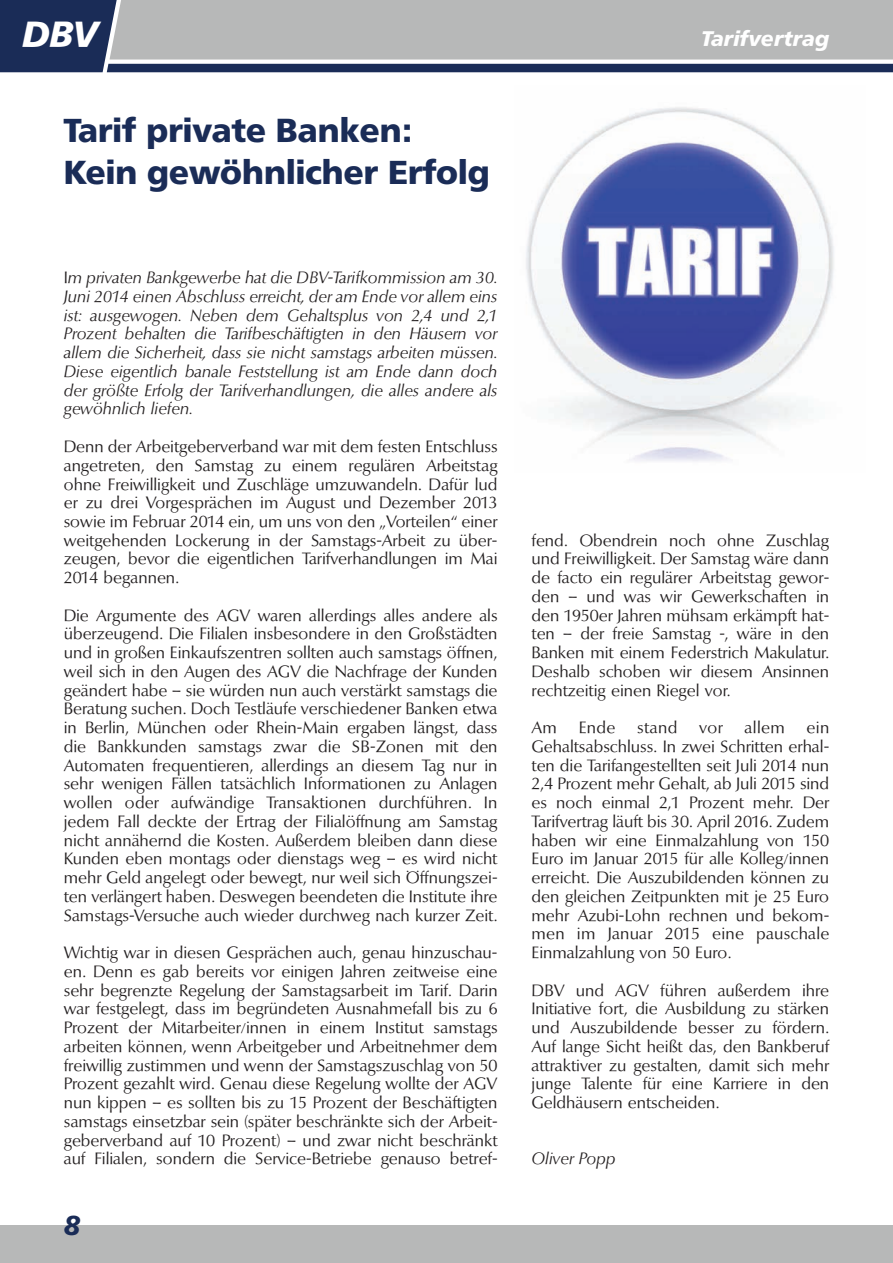
<style>
.page{position:relative;width:893px;height:1263px;background:#fff}
.page>*{position:absolute;margin:0;border:0;box-sizing:border-box;transform-origin:0 0}
.t1{font:italic 900 36px "Frutiger BQ";color:#fff}
.t2{font:900 33px/42px "Frutiger BQ";color:#1a2c57}
.t3{font:italic 900 27px "Frutiger BQ";color:#1a2c57}
.t4{font:italic 900 21px "Frutiger BQ";color:#fff}
.t5{font:16.5px/18.8px "Optima BQ";color:#231f20;text-align:justify}
.t6{font:italic 16.5px/18.8px "Optima BQ";color:#231f20;text-align:justify}
.s1{font-style:normal}
</style>
<div class="page">
<svg style="left:0;top:0;width:893px;height:72px;background:#425174"></svg>
<div style="left:110px;top:0;width:783px;height:60px;background:#b7b8b8"></div>
<div style="left:0;top:1225px;width:893px;height:38px;background:#b7b8b8"></div>
<img style="left:526px;top:107px;width:308px;height:355px">
<p class="t1" style="left:22px;top:14px;width:77px">DBV</p>
<p class="t4" style="left:701px;top:28px;width:130px">Tarifvertrag</p>
<p class="t2" style="left:64px;top:110px;width:428px">Tarif private Banken:<br>Kein gewöhnlicher Erfolg</p>
<p class="t6" style="left:64px;top:269px;width:435px"><span class="s1">I</span>m privaten Bankgewerbe hat die DBV-Tarifkommission am 30.<br>Juni 2014 einen Abschluss erreicht, der am Ende vor allem eins ist: ausgewogen. Neben dem Gehaltsplus von 2,4 und 2,1<br>Prozent behalten die Tarifbeschäftigten in den Häusern vor allem die Sicherheit, dass sie nicht samstags arbeiten müssen.<br>Diese eigentlich banale Feststellung ist am Ende dann doch der größte Erfolg der Tarifverhandlungen, die alles andere als gewöhnlich liefen.</p>
<p class="t5" style="left:64px;top:438px;width:435px">Denn der Arbeitgeberverband war mit dem festen Entschluss angetreten, den Samstag zu einem regulären Arbeitstag ohne Freiwilligkeit und Zuschläge umzuwandeln. Dafür lud er zu drei Vorgesprächen im August und Dezember 2013 sowie im Februar 2014 ein, um uns von den „Vorteilen“ einer weitgehenden Lockerung in der Samstags-Arbeit zu über&shy;zeugen, bevor die eigentlichen Tarifverhandlungen im Mai 2014 begannen.</p>
<p class="t5" style="left:64px;top:606px;width:435px">Die Argumente des AGV waren allerdings alles andere als überzeugend. Die Filialen insbesondere in den Großstädten und in großen Einkaufszentren sollten auch samstags öffnen, weil sich in den Augen des AGV die Nachfrage der Kunden geändert habe – sie würden nun auch verstärkt samstags die Beratung suchen. Doch Testläufe verschiedener Banken etwa in Berlin, München oder Rhein-Main ergaben längst, dass die Bankkunden samstags zwar die SB-Zonen mit den Automaten frequentieren, allerdings an diesem Tag nur in sehr wenigen Fällen tatsächlich Informationen zu Anlagen wollen oder aufwändige Transaktionen durchführen. In jedem Fall deckte der Ertrag der Filialöffnung am Samstag nicht annähernd die Kosten. Außerdem bleiben dann diese Kunden eben montags oder dienstags weg – es wird nicht mehr Geld angelegt oder bewegt, nur weil sich Öffnungszei&shy;ten verlängert haben. Deswegen beendeten die Institute ihre Samstags-Versuche auch wieder durchweg nach kurzer Zeit.</p>
<p class="t5" style="left:64px;top:944px;width:435px">Wichtig war in diesen Gesprächen auch, genau hinzuschau&shy;en. Denn es gab bereits vor einigen Jahren zeitweise eine sehr begrenzte Regelung der Samstagsarbeit im Tarif. Darin war festgelegt, dass im begründeten Ausnahmefall bis zu 6<br>Prozent der Mitarbeiter/innen in einem Institut samstags arbeiten können, wenn Arbeitgeber und Arbeitnehmer dem freiwillig zustimmen und wenn der Samstagszuschlag von 50<br>Prozent gezahlt wird. Genau diese Regelung wollte der AGV nun kippen – es sollten bis zu 15 Prozent der Beschäftigten samstags einsetzbar sein (später beschränkte sich der Arbeit&shy;geberverband auf 10 Prozent) – und zwar nicht beschränkt auf Filialen, sondern die Service-Betriebe genauso betref-</p>
<p class="t3" style="left:64px;top:1210px;width:18px">8</p>
<p class="t5" style="left:531px;top:531px;width:299px">fend. Obendrein noch ohne Zuschlag und Freiwilligkeit. Der Samstag wäre dann de facto ein regulärer Arbeitstag gewor&shy;den – und was wir Gewerkschaften in den 1950er Jahren mühsam erkämpft hat&shy;ten – der freie Samstag -, wäre in den Banken mit einem Federstrich Makulatur.<br>Deshalb schoben wir diesem Ansinnen rechtzeitig einen Riegel vor.</p>
<p class="t5" style="left:531px;top:719px;width:27px">Am</p>
<p class="t5" style="left:579px;top:719px;width:38px">Ende</p>
<p class="t5" style="left:637px;top:719px;width:42px">stand</p>
<p class="t5" style="left:699px;top:719px;width:25px">vor</p>
<p class="t5" style="left:745px;top:719px;width:42px">allem</p>
<p class="t5" style="left:531px;top:719px;width:299px;text-indent:275px">ein Gehaltsabschluss. In zwei Schritten erhal&shy;ten die Tarifangestellten seit Juli 2014 nun 2,4 Prozent mehr Gehalt, ab Juli 2015 sind es noch einmal 2,1 Prozent mehr. Der Tarifvertrag läuft bis 30. April 2016. Zudem haben wir eine Einmalzahlung von 150<br>Euro im Januar 2015 für alle Kolleg/innen erreicht. Die Auszubildenden können zu den gleichen Zeitpunkten mit je 25 Euro mehr Azubi-Lohn rechnen und bekom&shy;men im Januar 2015 eine pauschale Einmalzahlung von 50 Euro.</p>
<p class="t5" style="left:531px;top:981px;width:299px">DBV und AGV führen außerdem ihre Initiative fort, die Ausbildung zu stärken und Auszubildende besser zu fördern.<br>Auf lange Sicht heißt das, den Bankberuf attraktiver zu gestalten, damit sich mehr junge Talente für eine Karriere in den Geldhäusern entscheiden.</p>
<p class="t6" style="left:532px;top:1150px;width:86px">Oliver Popp</p>
</div>
